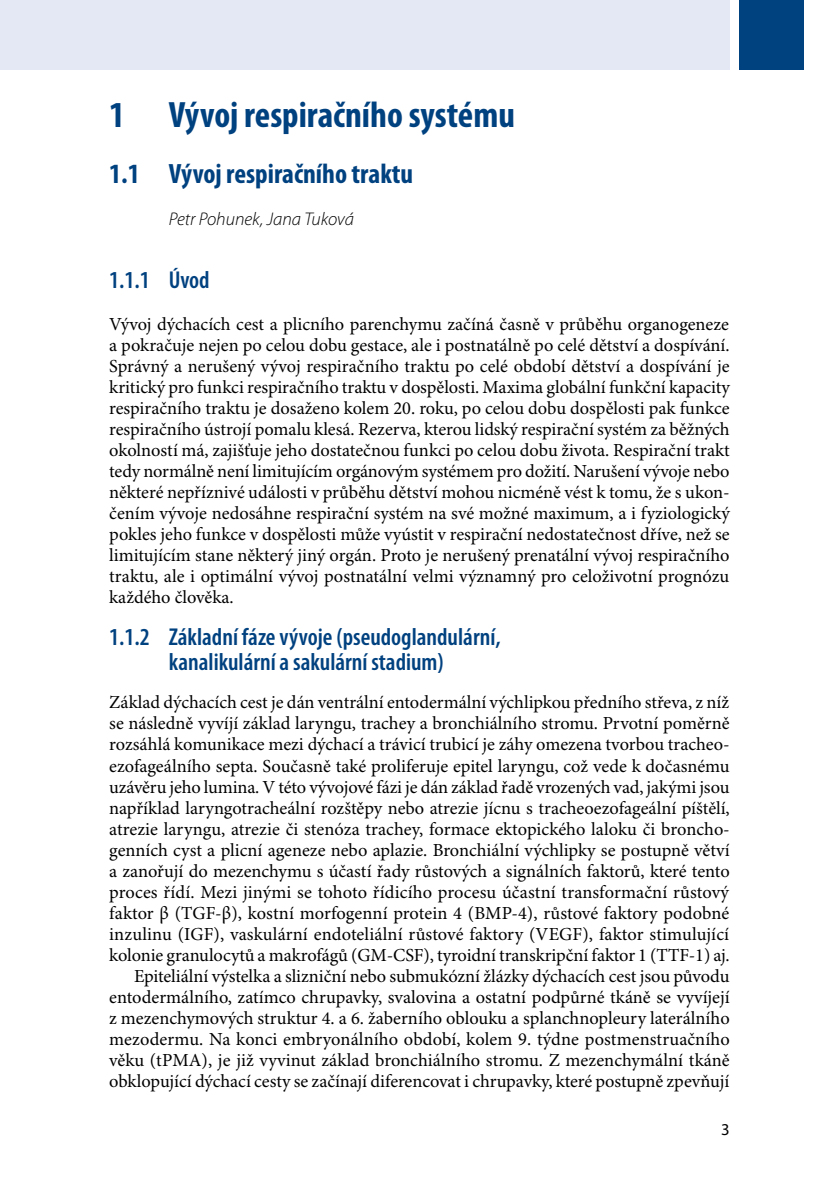
<style>
.page{position:relative;width:829px;height:1191px;background:#fff}
.page>*{position:absolute;margin:0;border:0;box-sizing:border-box;transform-origin:0 0}
.t1{font:700 condensed 36.75px "Myriad Pro";color:#004180}
.t2{font:700 condensed 28px "Myriad Pro";color:#004180}
.t3{font:600 condensed 24.5px/24.5px "Myriad Pro";color:#004180;text-align:center}
.TEXT_bez_odsazeni{font:18.38px/21px "Minion Pro";letter-spacing:-.005em;color:#000;text-align:justify}
.TEXT{font:18.38px/21px "Minion Pro";letter-spacing:-.005em;color:#000;text-align:justify}
.AUTOR{font:italic 300 18.38px "Myriad Pro";color:#000}
.t4{font:16.62px "Myriad Pro";color:#000}
</style>
<div class="page">
<div style="left:739px;top:0;width:65px;height:69px;background:#004180"></div>
<div style="left:0;top:0;width:729px;height:69px;background:#e4e8f5"></div>
<h1 class="t1" style="left:109px;top:92px;width:407px">1 Vývoj respiračního systému</h1>
<h2 class="t2" style="left:109px;top:156px;width:305px">1.1 Vývoj respiračního traktu</h2>
<p class="AUTOR" style="left:169px;top:208px;width:187px">Petr Pohunek, Jana Tuková</p>
<h3 class="t3" style="left:109px;top:267px;width:102px">1.1.1 Úvod</h3>
<p class="TEXT_bez_odsazeni" style="left:109px;top:315px;width:622px">Vývoj dýchacích cest a plicního parenchymu začíná časně v průběhu organogeneze a pokračuje nejen po celou dobu gestace, ale i postnatálně po celé dětství a dospívání.<br>Správný a nerušený vývoj respiračního traktu po celé období dětství a dospívání je kritický pro funkci respiračního traktu v dospělosti. Maxima globální funkční kapacity respiračního traktu je dosaženo kolem 20. roku, po celou dobu dospělosti pak funkce respiračního ústrojí pomalu klesá. Rezerva, kterou lidský respirační systém za běžných okolností má, zajišťuje jeho dostatečnou funkci po celou dobu života. Respirační trakt tedy normálně není limitujícím orgánovým systémem pro dožití. Narušení vývoje nebo některé nepříznivé události v průběhu dětství mohou nicméně vést k tomu, že s ukon&shy;čením vývoje nedosáhne respirační systém na své možné maximum, a i fyziologický pokles jeho funkce v dospělosti může vyústit v respirační nedostatečnost dříve, než se limitujícím stane některý jiný orgán. Proto je nerušený prenatální vývoj respiračního traktu, ale i optimální vývoj postnatální velmi významný pro celoživotní prognózu každého člověka.</p>
<h3 class="t3" style="left:109px;top:624px;width:393px">1.1.2 Základní fáze vývoje (pseudoglandulární, kanalikulární a sakulární stadium)</h3>
<p class="TEXT_bez_odsazeni" style="left:109px;top:693px;width:622px">Základ dýchacích cest je dán ventrální entodermální výchlipkou předního střeva, z níž se následně vyvíjí základ laryngu, trachey a bronchiálního stromu. Prvotní poměrně rozsáhlá komunikace mezi dýchací a trávicí trubicí je záhy omezena tvorbou tracheo&shy;ezofageálního septa. Současně také proliferuje epitel laryngu, což vede k dočasnému uzávěru jeho lumina. V této vývojové fázi je dán základ řadě vrozených vad, jakými jsou například laryngotracheální rozštěpy nebo atrezie jícnu s tracheoezofageální píštělí, atrezie laryngu, atrezie či stenóza trachey, formace ektopického laloku či broncho&shy;genních cyst a plicní ageneze nebo aplazie. Bronchiální výchlipky se postupně větví a zanořují do mezenchymu s účastí řady růstových a signálních faktorů, které tento proces řídí. Mezi jinými se tohoto řídicího procesu účastní transformační růstový faktor β (TGF-β), kostní morfogenní protein 4 (BMP-4), růstové faktory podobné inzulinu (IGF), vaskulární endoteliální růstové faktory (VEGF), faktor stimulující kolonie granulocytů a makrofágů (GM-CSF), tyroidní transkripční faktor 1 (TTF-1) aj.</p>
<p class="TEXT" style="left:109px;top:966px;width:622px;text-indent:25px">Epiteliální výstelka a slizniční nebo submukózní žlázky dýchacích cest jsou původu entodermálního, zatímco chrupavky, svalovina a ostatní podpůrné tkáně se vyvíjejí z mezenchymových struktur 4. a 6. žaberního oblouku a splanchnopleury laterálního mezodermu. Na konci embryonálního období, kolem 9. týdne postmenstruačního věku (tPMA), je již vyvinut základ bronchiálního stromu. Z mezenchymální tkáně obklopující dýchací cesty se začínají diferencovat i chrupavky, které postupně zpevňují</p>
<p class="t4" style="left:721px;top:1119px;width:10px">3</p>
</div>
